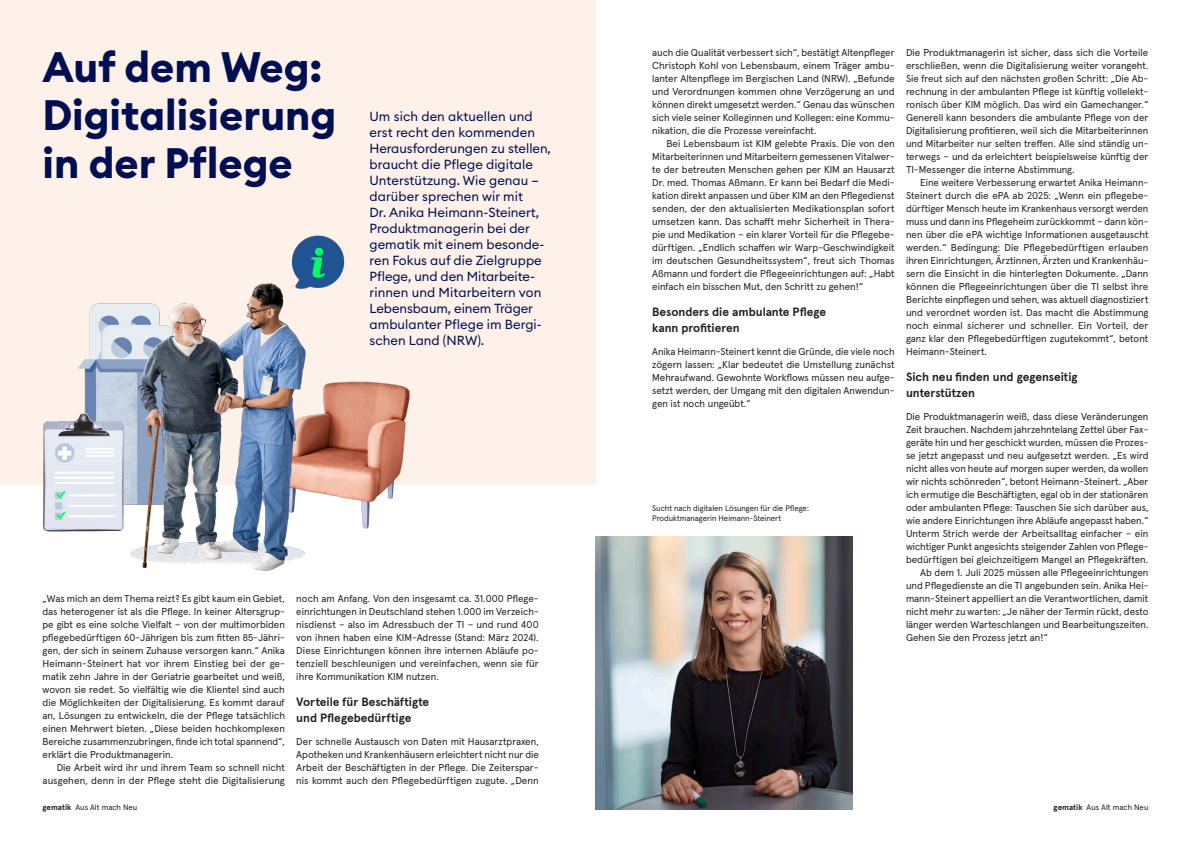
<style>
.page{position:relative;width:1191px;height:842px;background:#fff}
.page>*{position:absolute;margin:0;border:0;box-sizing:border-box;transform-origin:0 0}
.t1{font:700 42px/48px "Euclid Circular B";color:#000e52}
.t2{font:13px/16px "Euclid Circular B";color:#000e52}
.t3{font:700 12px/16px "Apercu Pro";color:#231f20}
.t4{font:10px/13px "Apercu Pro";color:#231f20;text-align:justify}
.t5{font:8px/10px "Apercu Pro";color:#231f20}
.s1{font-weight:700}
</style>
<div class="page">
<div style="left:0;top:0;width:595px;height:485px;background:#fdf1ea"></div>
<img style="left:43px;top:235px;width:367px;height:336px">
<img style="left:595px;top:537px;width:257px;height:273px">
<h1 class="t1" style="left:43px;top:43px;width:295px">Auf dem Weg:<br>Digitalisierung in der Pflege</h1>
<p class="t2" style="left:369px;top:108px;width:183px">Um sich den aktuellen und erst recht den kommenden<br>Herausforderungen zu stellen, braucht die Pflege digitale<br>Unterstützung. Wie genau – darüber sprechen wir mit<br>Dr. Anika Heimann-Steinert,<br>Produktmanagerin bei der gematik mit einem besonde&shy;ren Fokus auf die Zielgruppe<br>Pflege, und den Mitarbeite&shy;rinnen und Mitarbeitern von<br>Lebensbaum, einem Träger ambulanter Pflege im Bergi&shy;schen Land (NRW).</p>
<p class="t4" style="left:43px;top:591px;width:244px">„Was mich an dem Thema reizt? Es gibt kaum ein Gebiet, das heterogener ist als die Pflege. In keiner Altersgrup&shy;pe gibt es eine solche Vielfalt – von der multimorbiden pflegebedürftigen 60-Jährigen bis zum fitten 85-Jähri&shy;gen, der sich in seinem Zuhause versorgen kann.“ Anika Heimann-Steinert hat vor ihrem Einstieg bei der ge&shy;matik zehn Jahre in der Geriatrie gearbeitet und weiß, wovon sie redet. So vielfältig wie die Klientel sind auch die Möglichkeiten der Digitalisierung. Es kommt darauf an, Lösungen zu entwickeln, die der Pflege tatsächlich einen Mehrwert bieten. „Diese beiden hochkomplexen Bereiche zusammenzubringen, finde ich total spannend“, erklärt die Produktmanagerin.</p>
<p class="t4" style="left:43px;top:760px;width:244px;text-align:right">Die Arbeit wird ihr und ihrem Team so schnell nicht ausgehen, denn in der Pflege steht die Digitalisierung</p>
<p class="t4" style="left:296px;top:591px;width:244px">noch am Anfang. Von den insgesamt ca. 31.000 Pflege&shy;einrichtungen in Deutschland stehen 1.000 im Verzeich&shy;nisdienst – also im Adressbuch der TI – und rund 400 von ihnen haben eine KIM-Adresse (Stand: März 2024).<br>Diese Einrichtungen können ihre internen Abläufe po&shy;tenziell beschleunigen und vereinfachen, wenn sie für ihre Kommunikation KIM nutzen.</p>
<p class="t3" style="left:296px;top:693px;width:134px">Vorteile für Beschäftigte und Pflegebedürftige</p>
<p class="t4" style="left:296px;top:734px;width:244px">Der schnelle Austausch von Daten mit Hausarztpraxen, Apotheken und Krankenhäusern erleichtert nicht nur die Arbeit der Beschäftigten in der Pflege. Die Zeiterspar&shy;nis kommt auch den Pflegebedürftigen zugute. „Denn</p>
<p class="t4" style="left:652px;top:45px;width:244px">auch die Qualität verbessert sich“, bestätigt Altenpfleger Christoph Kohl von Lebensbaum, einem Träger ambu&shy;lanter Altenpflege im Bergischen Land (NRW). „Befunde und Verordnungen kommen ohne Verzögerung an und können direkt umgesetzt werden.“ Genau das wünschen sich viele seiner Kolleginnen und Kollegen: eine Kommu&shy;nikation, die die Prozesse vereinfacht.</p>
<p class="t4" style="left:652px;top:136px;width:244px;text-indent:14px">Bei Lebensbaum ist KIM gelebte Praxis. Die von den Mitarbeiterinnen und Mitarbeitern gemessenen Vitalwer&shy;te der betreuten Menschen gehen per KIM an Hausarzt Dr. med. Thomas Aßmann. Er kann bei Bedarf die Medi&shy;kation direkt anpassen und über KIM an den Pflegedienst senden, der den aktualisierten Medikationsplan sofort umsetzen kann. Das schafft mehr Sicherheit in Thera&shy;pie und Medikation – ein klarer Vorteil für die Pflegebe&shy;dürftigen. „Endlich schaffen wir Warp-Geschwindigkeit im deutschen Gesundheitssystem“, freut sich Thomas Aßmann und fordert die Pflegeeinrichtungen auf: „Habt einfach ein bisschen Mut, den Schritt zu gehen!“</p>
<p class="t3" style="left:652px;top:303px;width:175px">Besonders die ambulante Pflege kann profitieren</p>
<p class="t4" style="left:652px;top:344px;width:244px">Anika Heimann-Steinert kennt die Gründe, die viele noch zögern lassen: „Klar bedeutet die Umstellung zunächst Mehraufwand. Gewohnte Workflows müssen neu aufge&shy;setzt werden, der Umgang mit den digitalen Anwendun&shy;gen ist noch ungeübt.“</p>
<p class="t5" style="left:652px;top:502px;width:158px">Sucht nach digitalen Lösungen für die Pflege:<br>Produktmanagerin Heimann-Steinert</p>
<p class="t4" style="left:906px;top:45px;width:244px">Die Produktmanagerin ist sicher, dass sich die Vorteile erschließen, wenn die Digitalisierung weiter vorangeht.<br>Sie freut sich auf den nächsten großen Schritt: „Die Ab&shy;rechnung in der ambulanten Pflege ist künftig vollelekt&shy;ronisch über KIM möglich. Das wird ein Gamechanger.“ Generell kann besonders die ambulante Pflege von der Digitalisierung profitieren, weil sich die Mitarbeiterinnen und Mitarbeiter nur selten treffen. Alle sind ständig un&shy;terwegs – und da erleichtert beispielsweise künftig der TI‑Messenger die interne Abstimmung.</p>
<p class="t4" style="left:906px;top:175px;width:244px;text-indent:14px">Eine weitere Verbesserung erwartet Anika Heimann-Steinert durch die ePA ab 2025: „Wenn ein pflegebe&shy;dürftiger Mensch heute im Krankenhaus versorgt werden muss und dann ins Pflegeheim zurückkommt – dann kön&shy;nen über die ePA wichtige Informationen ausgetauscht werden.“ Bedingung: Die Pflegebedürftigen erlauben ihren Einrichtungen, Ärztinnen, Ärzten und Krankenhäu&shy;sern die Einsicht in die hinterlegten Dokumente. „Dann können die Pflegeeinrichtungen über die TI selbst ihre Berichte einpflegen und sehen, was aktuell diagnostiziert und verordnet worden ist. Das macht die Abstimmung noch einmal sicherer und schneller. Ein Vorteil, der ganz klar den Pflegebedürftigen zugutekommt“, betont Heimann-Steinert.</p>
<p class="t3" style="left:906px;top:368px;width:173px">Sich neu finden und gegenseitig unterstützen</p>
<p class="t4" style="left:906px;top:409px;width:244px">Die Produktmanagerin weiß, dass diese Veränderungen</p>
<p class="t4" style="left:906px;top:422px;width:244px">Zeit brauchen. Nachdem jahrzehntelang Zettel über Fax-</p>
<p class="t4" style="left:906px;top:435px;width:244px">geräte hin und her geschickt wurden, müssen die Prozes-</p>
<p class="t4" style="left:906px;top:448px;width:244px">se jetzt angepasst und neu aufgesetzt werden. „Es wird</p>
<p class="t4" style="left:906px;top:461px;width:244px">nicht alles von heute auf morgen super werden, da wollen</p>
<p class="t4" style="left:906px;top:474px;width:244px">wir nichts schönreden“, betont Heimann-Steinert. „Aber</p>
<p class="t4" style="left:906px;top:487px;width:244px">ich ermutige die Beschäftigten, egal ob in der stationären</p>
<p class="t4" style="left:906px;top:500px;width:244px">oder ambulanten Pflege: Tauschen Sie sich darüber aus,</p>
<p class="t4" style="left:906px;top:513px;width:244px">wie andere Einrichtungen ihre Abläufe angepasst haben.“</p>
<p class="t4" style="left:906px;top:526px;width:244px">Unterm Strich werde der Arbeitsalltag einfacher – ein</p>
<p class="t4" style="left:906px;top:539px;width:244px">wichtiger Punkt angesichts steigender Zahlen von Pflege-</p>
<p class="t4" style="left:906px;top:552px;width:244px">bedürftigen bei gleichzeitigem Mangel an Pflegekräften.</p>
<p class="t4" style="left:920px;top:565px;width:230px">Ab dem 1. Juli 2025 müssen alle Pflegeeinrichtungen</p>
<p class="t4" style="left:906px;top:578px;width:244px">und Pflegedienste an die TI angebunden sein. Anika Hei-</p>
<p class="t4" style="left:906px;top:591px;width:244px">mann-Steinert appelliert an die Verantwortlichen, damit</p>
<p class="t4" style="left:906px;top:604px;width:244px">nicht mehr zu warten: „Je näher der Termin rückt, desto</p>
<p class="t4" style="left:906px;top:617px;width:244px">länger werden Warteschlangen und Bearbeitungszeiten.</p>
<p class="t4" style="left:906px;top:630px;width:143px">Gehen Sie den Prozess jetzt an!“</p>
<p class="t5" style="left:43px;top:801px;width:96px"><span class="s1">gematik</span> Aus Alt mach Neu</p>
<p class="t5" style="left:1053px;top:801px;width:96px"><span class="s1">gematik</span> Aus Alt mach Neu</p>
</div>
